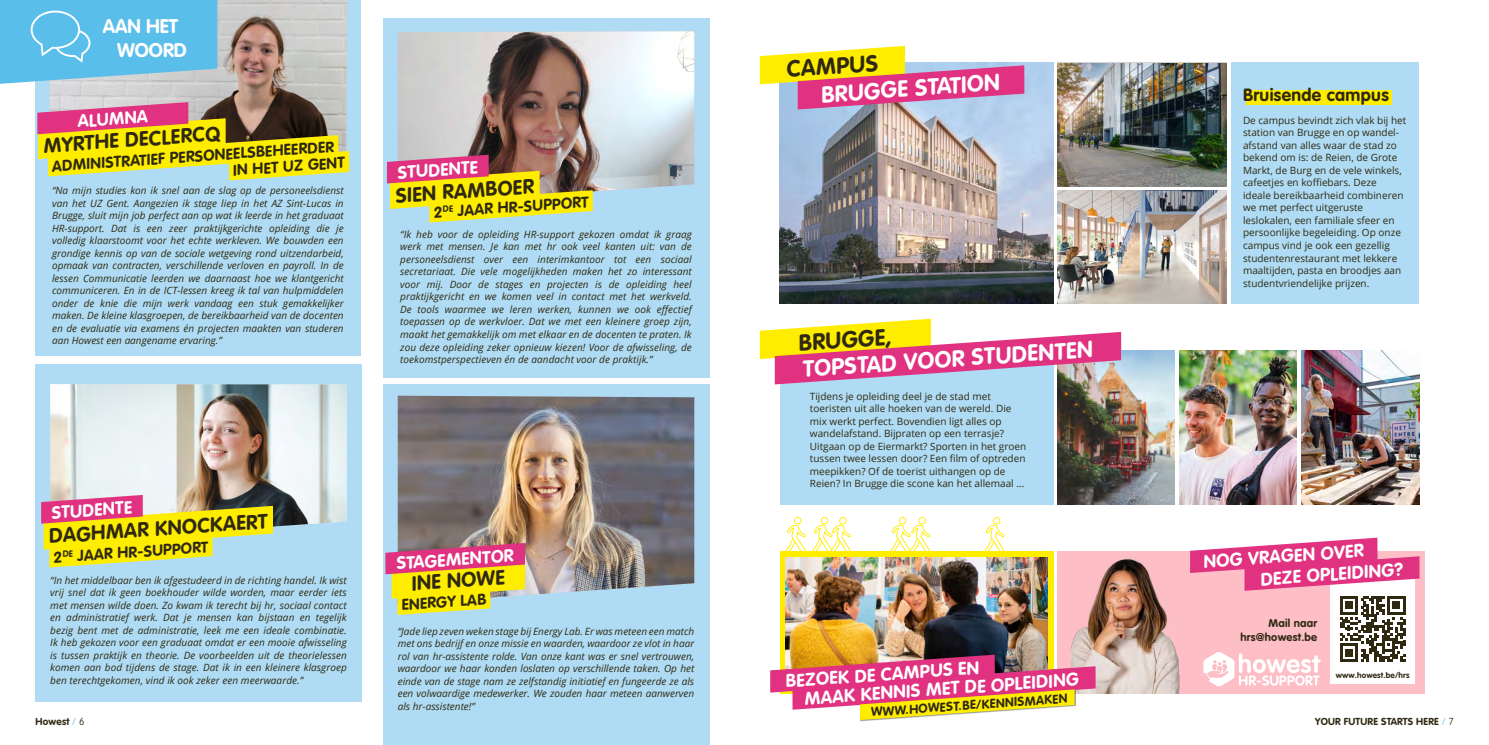
<style>
.page{position:relative;width:1489px;height:745px;background:#fff}
.page>*{position:absolute;margin:0;border:0;box-sizing:border-box;transform-origin:0 0}
.t1{font:700 22.88px "VAG Rounded Std";color:#fff}
.t2{font:700 22.88px "VAG Rounded Std";color:#2f2912}
.t3{font:700 20.5px "VAG Rounded Std";color:#2f2912}
.t4{font:700 19.5px/23.4px "VAG Rounded Std";color:#fff}
.t5{font:700 18px/21.5px "VAG Rounded Std";color:#fff}
.t6{font:700 17.5px "VAG Rounded Std";color:#fff}
.t7{font:700 17.5px "VAG Rounded Std";letter-spacing:.02em;color:#2f2912}
.t8{font:700 15.38px/16.6px "VAG Rounded Std";color:#2f2912}
.t9{font:700 12.62px "VAG Rounded Std";color:#2f2912}
.t10{font:700 11.12px/14px "VAG Rounded Std";letter-spacing:.02em;color:#2f2912;text-align:right}
.t11{font:italic 10px/12.5px "Open Sans";letter-spacing:.005em;color:#2f2912;text-align:justify}
.t12{font:10px/12.5px "Open Sans";color:#2f2912}
.t13{font:700 10px "VAG Rounded Std";letter-spacing:.02em;color:#2f2912}
.t14{font:700 8.12px "VAG Rounded Std";letter-spacing:.02em;color:#2f2912}
.s1{font-weight:100;color:#5abeea}
.s2{font-weight:100}
</style>
<div class="page">
<div style="left:35px;top:0;width:326px;height:355px;background:#afdcf4"></div>
<div style="left:383px;top:18px;width:326px;height:359px;background:#afdcf4"></div>
<div style="left:383px;top:384px;width:326px;height:360px;background:#afdcf4"></div>
<div style="left:35px;top:363px;width:326px;height:338px;background:#afdcf4"></div>
<svg style="left:50px;top:363px;width:297px;height:1px"></svg>
<img style="left:50px;top:384px;width:297px;height:141px">
<img style="left:50px;top:0;width:297px;height:102px">
<img style="left:398px;top:31px;width:296px;height:159px">
<svg style="left:398px;top:377px;width:296px;height:1px"></svg>
<img style="left:398px;top:395px;width:296px;height:200px">
<svg style="left:41px;top:489px;width:259px;height:79px"></svg>
<svg style="left:0;top:0;width:217px;height:84px;background:#68c1e8"></svg>
<svg style="left:385px;top:542px;width:140px;height:73px;background:#e0aa54"></svg>
<div style="left:1057px;top:550px;width:368px;height:143px;background:#fdbec6"></div>
<img style="left:1057px;top:550px;width:163px;height:143px">
<div style="left:779px;top:551px;width:274px;height:142px;background:#ffed00"></div>
<svg style="left:786px;top:517px;width:19px;height:34px"></svg>
<svg style="left:812px;top:517px;width:39px;height:34px"></svg>
<svg style="left:890px;top:517px;width:40px;height:34px"></svg>
<svg style="left:985px;top:517px;width:19px;height:34px"></svg>
<img style="left:785px;top:557px;width:262px;height:97px">
<div style="left:859px;top:688px;width:216px;height:33px;background:#2f2912;opacity:.5"></div>
<svg style="left:770px;top:654px;width:325px;height:65px"></svg>
<svg style="left:1189px;top:537px;width:230px;height:149px"></svg>
<div style="left:779px;top:351px;width:274px;height:153px;background:#afdcf4"></div>
<img style="left:1057px;top:350px;width:117px;height:154px">
<img style="left:1179px;top:350px;width:117px;height:154px">
<img style="left:1301px;top:350px;width:117px;height:154px">
<svg style="left:759px;top:318px;width:362px;height:66px"></svg>
<div style="left:1231px;top:63px;width:187px;height:240px;background:#afdcf4"></div>
<img style="left:779px;top:63px;width:274px;height:240px">
<img style="left:1057px;top:63px;width:169px;height:123px">
<img style="left:1057px;top:190px;width:169px;height:113px">
<div style="left:1245px;top:90px;width:146px;height:15px;background:#ffed00"></div>
<svg style="left:759px;top:46px;width:265px;height:63px"></svg>
<svg style="left:37px;top:102px;width:576px;height:121px"></svg>
<h3 class="t4" style="left:117px;top:16px;width:71px;text-indent:-14px">AAN HET<br>WOORD</h3>
<h3 class="t6" style="left:77px;top:111px;width:72px;rotate:-4deg">ALUMNA</h3>
<h2 class="t3" style="left:42px;top:134px;width:178px;rotate:-4deg">MYRTHE DECLERCQ</h2>
<h3 class="t8" style="left:231px;top:146px;width:113px;text-indent:-180px;rotate:-4deg">ADMINISTRATIEF PERSONEELSBEHEERDER<br>IN HET UZ GENT</h3>
<p class="t11" style="left:52px;top:184px;width:293px">“Na mijn studies kon ik snel aan de slag op de personeelsdienst van het UZ Gent. Aangezien ik stage liep in het AZ Sint-Lucas in Brugge, sluit mijn job perfect aan op wat ik leerde in het graduaat HR-support. Dat is een zeer praktijkgerichte opleiding die je volledig klaarstoomt voor het echte werkleven. We bouwden een grondige kennis op van de sociale wetgeving rond uitzendarbeid, opmaak van contracten, verschillende verloven en payroll. In de lessen Communicatie leerden we daarnaast hoe we klantgericht communiceren. En in de ICT-lessen kreeg ik tal van hulpmiddelen onder de knie die mijn werk vandaag een stuk gemakkelijker maken. De kleine klasgroepen, de bereikbaarheid van de docenten en de evaluatie via examens én projecten maakten van studeren aan Howest een aangename ervaring.”</p>
<h3 class="t6" style="left:396px;top:162px;width:82px;rotate:-4deg">STUDENTE</h3>
<h2 class="t3" style="left:394px;top:183px;width:140px;rotate:-4deg">SIEN RAMBOER</h2>
<h3 class="t8" style="left:433px;top:204px;width:157px;rotate:-4deg">2<sup>DE</sup> JAAR HR-SUPPORT</h3>
<p class="t11" style="left:400px;top:227px;width:293px">“Ik heb voor de opleiding HR-support gekozen omdat ik graag werk met mensen. Je kan met hr ook veel kanten uit: van de personeelsdienst over een interimkantoor tot een sociaal secretariaat. Die vele mogelijkheden maken het zo interessant voor mij. Door de stages en projecten is de opleiding heel praktijkgericht en we komen veel in contact met het werkveld.<br>De tools waarmee we leren werken, kunnen we ook effectief toepassen op de werkvloer. Dat we met een kleinere groep zijn, maakt het gemakkelijk om met elkaar en de docenten te praten. Ik zou deze opleiding zeker opnieuw kiezen! Voor de afwisseling, de toekomstperspectieven én de aandacht voor de praktijk.”</p>
<h1 class="t2" style="left:785px;top:56px;width:93px;rotate:-4deg">CAMPUS</h1>
<h1 class="t1" style="left:819px;top:81px;width:180px;rotate:-4deg">BRUGGE STATION</h1>
<h1 class="t2" style="left:797px;top:329px;width:95px;rotate:-4deg">BRUGGE,</h1>
<h1 class="t1" style="left:801px;top:355px;width:292px;rotate:-4deg">TOPSTAD VOOR STUDENTEN</h1>
<p class="t12" style="left:809px;top:389px;width:218px">Tijdens je opleiding deel je de stad met toeristen uit alle hoeken van de wereld. Die mix werkt perfect. Bovendien ligt alles op wandelafstand. Bijpraten op een terrasje?<br>Uitgaan op de Eiermarkt? Sporten in het groen tussen twee lessen door? Een film of optreden meepikken? Of de toerist uithangen op de Reien? In Brugge die scone kan het allemaal …</p>
<h3 class="t7" style="left:1242px;top:84px;width:147px">Bruisende campus</h3>
<p class="t12" style="left:1242px;top:114px;width:165px">De campus bevindt zich vlak bij het station van Brugge en op wandel&shy;afstand van alles waar de stad zo bekend om is: de Reien, de Grote<br>Markt, de Burg en de vele winkels, cafeetjes en koffiebars. Deze ideale bereikbaarheid combineren we met perfect uitgeruste leslokalen, een familiale sfeer en persoonlijke begeleiding. Op onze campus vind je ook een gezellig studentenrestaurant met lekkere maaltijden, pasta en broodjes aan studentvriendelijke prijzen.</p>
<h3 class="t6" style="left:51px;top:502px;width:82px;rotate:-4deg">STUDENTE</h3>
<h2 class="t3" style="left:48px;top:524px;width:220px;rotate:-4deg">DAGHMAR KNOCKAERT</h2>
<h3 class="t8" style="left:53px;top:549px;width:157px;rotate:-4deg">2<sup>DE</sup> JAAR HR-SUPPORT</h3>
<h3 class="t5" style="left:1257px;top:547px;width:144px;text-indent:-56px;rotate:-4deg">NOG VRAGEN OVER<br>DEZE OPLEIDING?</h3>
<h3 class="t6" style="left:395px;top:552px;width:119px;rotate:-4deg">STAGEMENTOR</h3>
<h2 class="t3" style="left:410px;top:571px;width:95px;rotate:-4deg">INE NOWE</h2>
<p class="t11" style="left:50px;top:573px;width:298px">“In het middelbaar ben ik afgestudeerd in de richting handel. Ik wist vrij snel dat ik geen boekhouder wilde worden, maar eerder iets met mensen wilde doen. Zo kwam ik terecht bij hr, sociaal contact en administratief werk. Dat je mensen kan bijstaan en tegelijk bezig bent met de administratie, leek me een ideale combinatie.<br>Ik heb gekozen voor een graduaat omdat er een mooie afwisseling is tussen praktijk en theorie. De voorbeelden uit de theorielessen komen aan bod tijdens de stage. Dat ik in een kleinere klasgroep ben terechtgekomen, vind ik ook zeker een meerwaarde.”</p>
<h3 class="t8" style="left:401px;top:596px;width:86px;rotate:-4deg">ENERGY LAB</h3>
<p class="t10" style="left:1240px;top:615px;width:78px">Mail naar hrs@howest.be</p>
<p class="t11" style="left:398px;top:624px;width:298px">“Jade liep zeven weken stage bij Energy Lab. Er was meteen een match met ons bedrijf en onze missie en waarden, waardoor ze vlot in haar rol van hr-assistente rolde. Van onze kant was er snel vertrouwen, waardoor we haar konden loslaten op verschillende taken. Op het einde van de stage nam ze zelfstandig initiatief en fungeerde ze als een volwaardige medewerker. We zouden haar meteen aanwerven als hr-assistente!”</p>
<h3 class="t5" style="left:802px;top:670px;width:276px;line-height:18.6px;text-indent:-18px;rotate:-4deg">BEZOEK DE CAMPUS EN<br>MAAK KENNIS MET DE OPLEIDING</h3>
<p class="t14" style="left:1335px;top:669px;width:75px">www.howest.be/hrs</p>
<p class="t9" style="left:870px;top:704px;width:198px;rotate:-4deg">WWW.HOWEST.BE/KENNISMAKEN</p>
<p class="t13" style="left:35px;top:715px;width:51px">Howest <span class="s1">/</span> <span class="s2">6</span></p>
<p class="t13" style="left:1314px;top:715px;width:140px">YOUR FUTURE STARTS HERE <span class="s1">/</span> <span class="s2">7</span></p>
</div>
